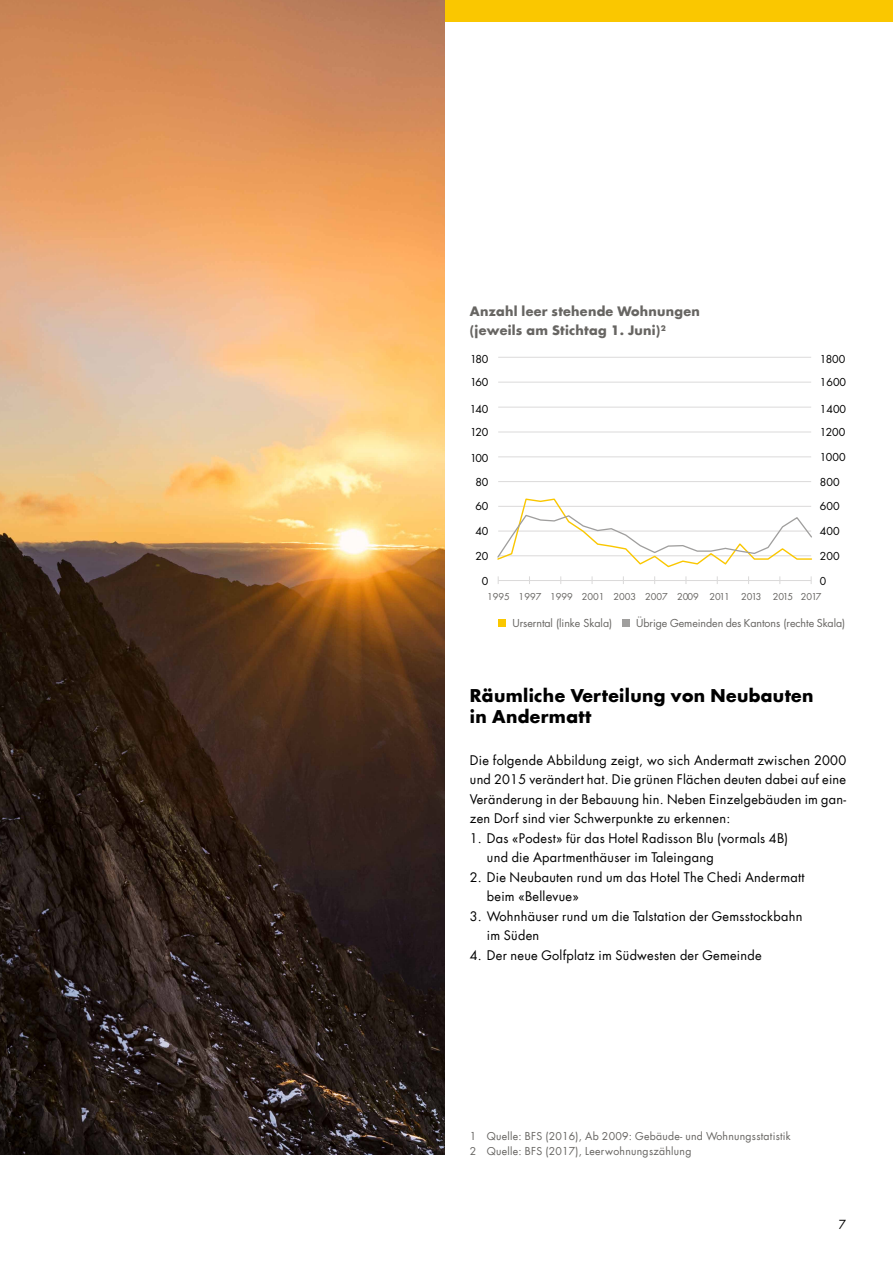
<style>
.page{position:relative;width:893px;height:1263px;background:#fff}
.page>*{position:absolute;margin:0;border:0;box-sizing:border-box;transform-origin:0 0}
.t1{font:700 17.25px/21px "UKB Futura";letter-spacing:.02em;color:#000}
.t2{font:12.75px/19.5px "UKB Futura";letter-spacing:.02em;color:#000}
.t3{font:700 12.75px/19.5px "UKB Futura";letter-spacing:.02em;color:#676562}
.t4{font:12px "UKB Futura";color:#000}
.t5{font:10.65px "UKB Futura";letter-spacing:-.005em;color:#676562}
.t6{font:10.65px "UKB Futura";color:#000}
.t7{font:10.5px/15px "UKB Futura";letter-spacing:.025em;color:#676562}
.t8{font:9.3px "UKB Futura";color:#676562}
</style>
<div class="page">
<div style="left:0;top:0;width:893px;height:21px;background:#fac700"></div>
<hr style="left:498px;top:580px;width:313px;height:1px;background:#dbdada">
<hr style="left:498px;top:481px;width:313px;height:1px;background:#dbdada">
<hr style="left:498px;top:456px;width:313px;height:1px;background:#dbdada">
<hr style="left:498px;top:431px;width:313px;height:1px;background:#dbdada">
<hr style="left:498px;top:407px;width:313px;height:1px;background:#dbdada">
<hr style="left:498px;top:382px;width:313px;height:1px;background:#dbdada">
<hr style="left:498px;top:357px;width:313px;height:1px;background:#dbdada">
<div style="left:498px;top:620px;width:7px;height:7px;background:#fac700"></div>
<div style="left:622px;top:620px;width:7px;height:7px;background:#9f9e9d"></div>
<svg style="left:497px;top:498px;width:315px;height:70px"></svg>
<img style="left:0;top:0;width:444px;height:1154px">
<p class="t3" style="left:470px;top:301px;width:232px">Anzahl leer stehende Wohnungen (jeweils am Stichtag 1. Juni)<sup>2</sup></p>
<p class="t6" style="left:470px;top:351px;width:20px">180</p>
<p class="t6" style="left:820px;top:351px;width:27px">1800</p>
<p class="t6" style="left:470px;top:375px;width:20px">160</p>
<p class="t6" style="left:820px;top:375px;width:28px">1600</p>
<p class="t6" style="left:470px;top:401px;width:20px">140</p>
<p class="t6" style="left:820px;top:401px;width:28px">1400</p>
<p class="t6" style="left:470px;top:425px;width:20px">120</p>
<p class="t6" style="left:820px;top:425px;width:27px">1200</p>
<p class="t6" style="left:470px;top:451px;width:20px">100</p>
<p class="t6" style="left:820px;top:449px;width:27px">1000</p>
<p class="t6" style="left:475px;top:474px;width:15px">80</p>
<p class="t6" style="left:820px;top:474px;width:21px">800</p>
<p class="t6" style="left:475px;top:499px;width:15px">60</p>
<p class="t6" style="left:820px;top:499px;width:21px">600</p>
<p class="t6" style="left:475px;top:524px;width:15px">40</p>
<p class="t6" style="left:820px;top:524px;width:21px">400</p>
<p class="t6" style="left:475px;top:549px;width:15px">20</p>
<p class="t6" style="left:820px;top:549px;width:21px">200</p>
<p class="t6" style="left:482px;top:573px;width:8px">0</p>
<p class="t6" style="left:820px;top:573px;width:8px">0</p>
<p class="t8" style="left:487px;top:590px;width:336px">1995 1997 1999 2001 2003 2007 2009 2011 2013 2015 2017</p>
<p class="t5" style="left:512px;top:615px;width:101px">Urserntal (linke Skala)</p>
<p class="t5" style="left:636px;top:615px;width:211px">Übrige Gemeinden des Kantons (rechte Skala)</p>
<h1 class="t1" style="left:470px;top:685px;width:345px">Räumliche Verteilung von Neubauten in Andermatt</h1>
<p class="t2" style="left:470px;top:750px;width:378px;text-align:justify">Die folgende Abbildung zeigt, wo sich Andermatt zwischen 2000 und 2015 verändert hat. Die grünen Flächen deuten dabei auf eine Veränderung in der Bebauung hin. Neben Einzelgebäuden im gan&shy;zen Dorf sind vier Schwerpunkte zu erkennen:</p>
<p class="t2" style="left:487px;top:828px;width:303px;text-indent:-17px">1. Das «Podest» für das Hotel Radisson Blu (vormals 4B) und die Apartmenthäuser im Taleingang</p>
<p class="t2" style="left:487px;top:867px;width:319px;text-indent:-17px">2. Die Neubauten rund um das Hotel The Chedi Andermatt beim «Bellevue»</p>
<p class="t2" style="left:487px;top:906px;width:317px;text-indent:-17px">3. Wohnhäuser rund um die Talstation der Gemsstockbahn im Süden</p>
<p class="t2" style="left:470px;top:945px;width:293px">4. Der neue Golfplatz im Südwesten der Gemeinde</p>
<p class="t7" style="left:470px;top:1128px;width:323px">1 Quelle: BFS (2016), Ab 2009: Gebäude- und Wohnungsstatistik<br>2 Quelle: BFS (2017), Leerwohnungszählung</p>
<p class="t4" style="left:839px;top:1216px;width:9px">7</p>
</div>
